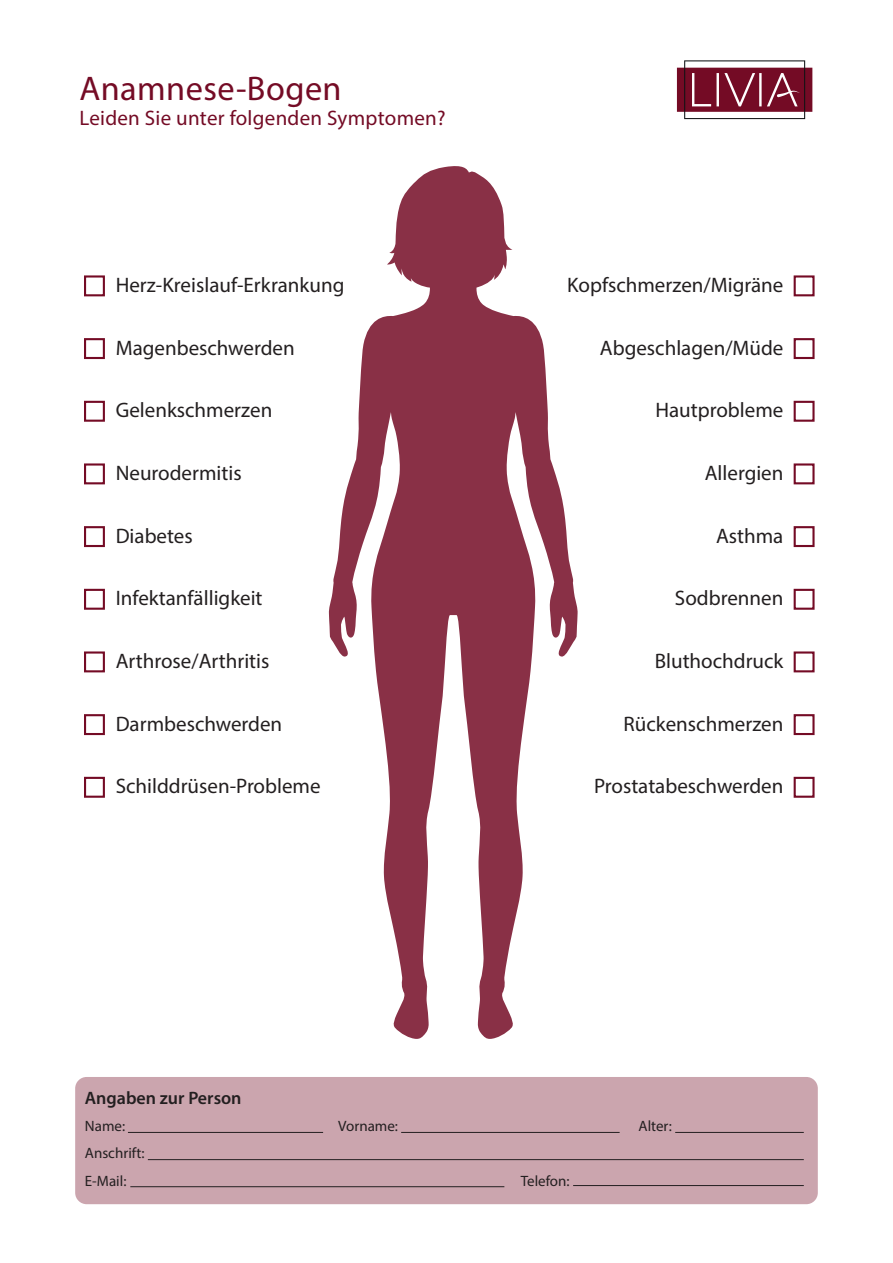
<style>
.page{position:relative;width:893px;height:1263px;background:#fff}
.page>*{position:absolute;margin:0;border:0;box-sizing:border-box;transform-origin:0 0}
.t1{font:34.35px "Myriad Pro";letter-spacing:.015em;color:#740b25}
.t2{font:21px "Myriad Pro";color:#231f20}
.t3{font:21px "Myriad Pro";letter-spacing:.015em;color:#740b25}
.t4{font:600 18px "Myriad Pro";color:#231f20}
.t5{font:15px/27.2px "Myriad Pro";color:#231f20}
</style>
<div class="page">
<svg style="left:329px;top:166px;width:249px;height:873px"></svg>
<svg style="left:677px;top:60px;width:135px;height:59px"></svg>
<div style="left:84px;top:275px;width:21px;height:21px;border:2px solid #740b25"></div>
<div style="left:84px;top:338px;width:21px;height:21px;border:2px solid #740b25"></div>
<div style="left:84px;top:401px;width:21px;height:21px;border:2px solid #740b25"></div>
<div style="left:84px;top:463px;width:21px;height:21px;border:2px solid #740b25"></div>
<div style="left:84px;top:526px;width:21px;height:21px;border:2px solid #740b25"></div>
<div style="left:84px;top:589px;width:21px;height:21px;border:2px solid #740b25"></div>
<div style="left:84px;top:651px;width:21px;height:21px;border:2px solid #740b25"></div>
<div style="left:84px;top:714px;width:21px;height:21px;border:2px solid #740b25"></div>
<div style="left:84px;top:777px;width:21px;height:21px;border:2px solid #740b25"></div>
<div style="left:794px;top:275px;width:21px;height:21px;border:2px solid #740b25"></div>
<div style="left:794px;top:338px;width:21px;height:21px;border:2px solid #740b25"></div>
<div style="left:794px;top:401px;width:21px;height:21px;border:2px solid #740b25"></div>
<div style="left:794px;top:463px;width:21px;height:21px;border:2px solid #740b25"></div>
<div style="left:794px;top:526px;width:21px;height:21px;border:2px solid #740b25"></div>
<div style="left:794px;top:589px;width:21px;height:21px;border:2px solid #740b25"></div>
<div style="left:794px;top:651px;width:21px;height:21px;border:2px solid #740b25"></div>
<div style="left:794px;top:714px;width:21px;height:21px;border:2px solid #740b25"></div>
<div style="left:794px;top:777px;width:21px;height:21px;border:2px solid #740b25"></div>
<div style="left:75px;top:1077px;width:743px;height:127px;background:#cba5ae;border-radius:11px"></div>
<hr style="left:128px;top:1132px;width:195px;height:1px;background:#231f20">
<hr style="left:148px;top:1159px;width:656px;height:1px;background:#231f20">
<hr style="left:130px;top:1186px;width:374px;height:1px;background:#231f20">
<hr style="left:401px;top:1132px;width:219px;height:1px;background:#231f20">
<hr style="left:573px;top:1185px;width:231px;height:1px;background:#231f20">
<hr style="left:675px;top:1132px;width:129px;height:1px;background:#231f20">
<h1 class="t1" style="left:79px;top:67px;width:264px">Anamnese-Bogen</h1>
<p class="t3" style="left:79px;top:105px;width:368px">Leiden Sie unter folgenden Symptomen?</p>
<p class="t2" style="left:116px;top:272px;width:230px">Herz-Kreislauf-Erkrankung</p>
<p class="t2" style="left:567px;top:272px;width:218px">Kopfschmerzen/Migräne</p>
<p class="t2" style="left:116px;top:335px;width:181px">Magenbeschwerden</p>
<p class="t2" style="left:600px;top:335px;width:185px">Abgeschlagen/Müde</p>
<p class="t2" style="left:116px;top:397px;width:158px">Gelenkschmerzen</p>
<p class="t2" style="left:655px;top:397px;width:129px">Hautprobleme</p>
<p class="t2" style="left:116px;top:460px;width:128px">Neurodermitis</p>
<p class="t2" style="left:705px;top:460px;width:80px">Allergien</p>
<p class="t2" style="left:116px;top:523px;width:79px">Diabetes</p>
<p class="t2" style="left:716px;top:523px;width:69px">Asthma</p>
<p class="t2" style="left:116px;top:585px;width:148px">Infektanfälligkeit</p>
<p class="t2" style="left:675px;top:585px;width:110px">Sodbrennen</p>
<p class="t2" style="left:116px;top:648px;width:155px">Arthrose/Arthritis</p>
<p class="t2" style="left:655px;top:648px;width:130px">Bluthochdruck</p>
<p class="t2" style="left:116px;top:711px;width:168px">Darmbeschwerden</p>
<p class="t2" style="left:624px;top:711px;width:161px">Rückenschmerzen</p>
<p class="t2" style="left:116px;top:773px;width:206px">Schilddrüsen-Probleme</p>
<p class="t2" style="left:594px;top:773px;width:191px">Prostatabeschwerden</p>
<p class="t4" style="left:85px;top:1087px;width:158px">Angaben zur Person</p>
<p class="t5" style="left:85px;top:1112px;width:61px">Name:<br>Anschrift:<br>E-Mail:</p>
<p class="t5" style="left:338px;top:1112px;width:61px">Vorname:</p>
<p class="t5" style="left:639px;top:1112px;width:35px">Alter:</p>
<p class="t5" style="left:521px;top:1167px;width:50px">Telefon:</p>
</div>
